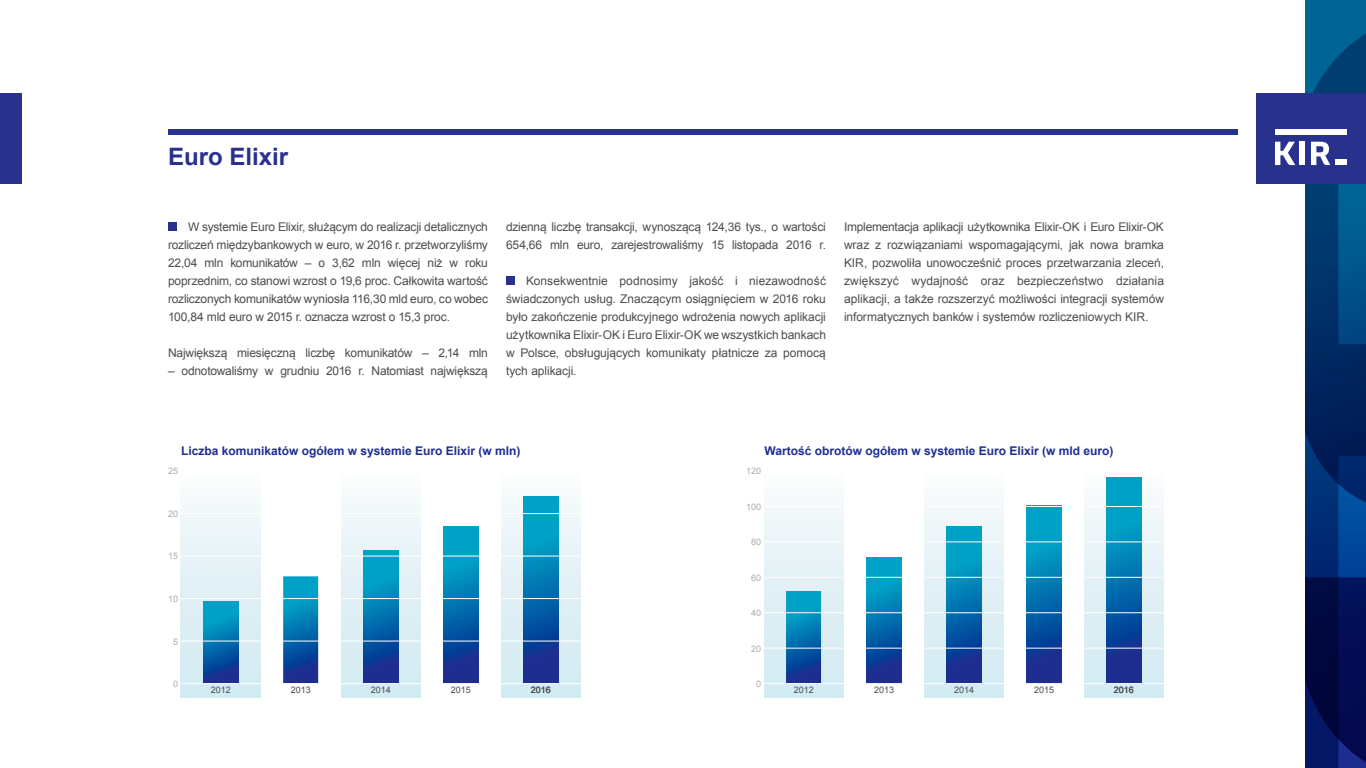
<style>
.page{position:relative;width:1366px;height:768px;background:#fff}
.page>*{position:absolute;margin:0;border:0;box-sizing:border-box;transform-origin:0 0}
.t1{font:700 24px "Arial";color:#28328c}
.t2{font:12px/18px "Arial";letter-spacing:-.015em;color:#4d4d4d;text-align:justify}
.t3{font:700 12px "Arial";color:#1e2e90}
.t4{font:9px "Arial";color:#4d4d4d}
.t5{font:9px "Arial";color:#acacac}
</style>
<div class="page">
<svg style="left:1305px;top:6px;width:61px;height:762px;background:#002e6b"></svg>
<div style="left:181px;top:471px;width:400px;height:226px;background:linear-gradient(to bottom,#f9fbfc,#cfe9f1)"></div>
<div style="left:421px;top:468px;width:80px;height:232px;background:#fff"></div>
<div style="left:261px;top:468px;width:80px;height:232px;background:#fff"></div>
<svg style="left:203px;top:601px;width:35px;height:82px;background:#056fae"></svg>
<svg style="left:283px;top:576px;width:35px;height:107px;background:#0870ae"></svg>
<svg style="left:363px;top:551px;width:35px;height:132px;background:#076ead"></svg>
<svg style="left:443px;top:527px;width:35px;height:156px;background:#066ead"></svg>
<svg style="left:523px;top:496px;width:35px;height:187px;background:#066ead"></svg>
<hr style="left:181px;top:683px;width:400px;height:1px;background:#fff">
<hr style="left:181px;top:641px;width:400px;height:1px;background:#fff">
<hr style="left:181px;top:598px;width:400px;height:1px;background:#fff">
<hr style="left:181px;top:513px;width:400px;height:1px;background:#fff">
<hr style="left:181px;top:556px;width:400px;height:1px;background:#fff">
<hr style="left:181px;top:471px;width:400px;height:1px;background:#fff">
<div style="left:764px;top:471px;width:400px;height:226px;background:linear-gradient(to bottom,#f8fbfc,#d0eaf1)"></div>
<div style="left:1004px;top:468px;width:80px;height:232px;background:#fff"></div>
<div style="left:844px;top:468px;width:80px;height:232px;background:#fff"></div>
<svg style="left:786px;top:591px;width:35px;height:92px;background:#066fae"></svg>
<svg style="left:866px;top:558px;width:35px;height:125px;background:#066eae"></svg>
<svg style="left:946px;top:527px;width:35px;height:156px;background:#076eae"></svg>
<svg style="left:1027px;top:505px;width:35px;height:178px;background:#076ead"></svg>
<svg style="left:1106px;top:478px;width:35px;height:205px;background:#076ead"></svg>
<hr style="left:764px;top:683px;width:400px;height:1px;background:#fff">
<hr style="left:764px;top:648px;width:400px;height:1px;background:#fff">
<hr style="left:764px;top:612px;width:400px;height:1px;background:#fff">
<hr style="left:764px;top:506px;width:400px;height:1px;background:#fff">
<hr style="left:764px;top:542px;width:400px;height:1px;background:#fff">
<hr style="left:764px;top:577px;width:400px;height:1px;background:#fff">
<hr style="left:764px;top:471px;width:400px;height:1px;background:#fff">
<div style="left:1256px;top:93px;width:110px;height:91px;background:#28328c"></div>
<div style="left:1275px;top:129px;width:72px;height:6px;background:#fff"></div>
<div style="left:1336px;top:160px;width:11px;height:5px;background:#fff"></div>
<div style="left:1299px;top:142px;width:6px;height:23px;background:#fff"></div>
<svg style="left:1311px;top:142px;width:19px;height:23px"></svg>
<svg style="left:1275px;top:142px;width:20px;height:23px"></svg>
<div style="left:0;top:93px;width:22px;height:91px;background:#28328c"></div>
<div style="left:168px;top:129px;width:1070px;height:6px;background:#28328c"></div>
<div style="left:168px;top:222px;width:9px;height:9px;background:#28328c"></div>
<div style="left:506px;top:276px;width:9px;height:9px;background:#28328c"></div>
<h1 class="t1" style="left:168px;top:141px;width:122px">Euro Elixir</h1>
<p class="t2" style="left:168px;top:218px;width:322px;text-indent:20px">W systemie Euro Elixir, służącym do realizacji detalicznych rozliczeń międzybankowych w euro, w 2016 r. przetworzyliśmy 22,04 mln komunikatów – o 3,62 mln więcej niż w roku poprzednim, co stanowi wzrost o 19,6 proc. Całkowita wartość rozliczonych komunikatów wyniosła 116,30 mld euro, co wobec 100,84 mld euro w 2015 r. oznacza wzrost o 15,3 proc.</p>
<p class="t2" style="left:168px;top:344px;width:321px">Największą miesięczną liczbę komunikatów – 2,14 mln</p>
<p class="t2" style="left:168px;top:362px;width:321px">– odnotowaliśmy w grudniu 2016 r. Natomiast największą</p>
<p class="t2" style="left:506px;top:218px;width:322px">dzienną liczbę transakcji, wynoszącą 124,36 tys., o wartości<br>654,66 mln euro, zarejestrowaliśmy 15 listopada 2016 r.</p>
<p class="t2" style="left:506px;top:272px;width:322px;text-indent:20px">Konsekwentnie podnosimy jakość i niezawodność świadczonych usług. Znaczącym osiągnięciem w 2016 roku było zakończenie produkcyjnego wdrożenia nowych aplikacji użytkownika Elixir-OK i Euro Elixir-OK we wszystkich bankach w Polsce, obsługujących komunikaty płatnicze za pomocą tych aplikacji.</p>
<p class="t2" style="left:844px;top:218px;width:322px">Implementacja aplikacji użytkownika Elixir-OK i Euro Elixir-OK wraz z rozwiązaniami wspomagającymi, jak nowa bramka KIR, pozwoliła unowocześnić proces przetwarzania zleceń, zwiększyć wydajność oraz bezpieczeństwo działania aplikacji, a także rozszerzyć możliwości integracji systemów informatycznych banków i systemów rozliczeniowych KIR.</p>
<p class="t3" style="left:181px;top:443px;width:341px">Liczba komunikatów ogółem w systemie Euro Elixir (w mln)</p>
<p class="t5" style="left:168px;top:465px;width:12px">25</p>
<p class="t5" style="left:168px;top:508px;width:12px">20</p>
<p class="t5" style="left:168px;top:550px;width:12px">15</p>
<p class="t5" style="left:168px;top:593px;width:12px">10</p>
<p class="t5" style="left:173px;top:635px;width:7px">5</p>
<p class="t5" style="left:173px;top:678px;width:7px">0</p>
<p class="t4" style="left:211px;top:684px;width:22px">2012</p>
<p class="t4" style="left:291px;top:684px;width:22px">2013</p>
<p class="t4" style="left:371px;top:684px;width:22px">2014</p>
<p class="t4" style="left:451px;top:684px;width:22px">2015</p>
<p class="t4" style="left:531px;top:684px;width:22px">2016</p>
<p class="t3" style="left:764px;top:443px;width:350px">Wartość obrotów ogółem w systemie Euro Elixir (w mld euro)</p>
<p class="t5" style="left:746px;top:465px;width:17px">120</p>
<p class="t5" style="left:746px;top:501px;width:17px">100</p>
<p class="t5" style="left:751px;top:536px;width:12px">80</p>
<p class="t5" style="left:751px;top:572px;width:12px">60</p>
<p class="t5" style="left:751px;top:607px;width:12px">40</p>
<p class="t5" style="left:751px;top:643px;width:12px">20</p>
<p class="t5" style="left:756px;top:678px;width:7px">0</p>
<p class="t4" style="left:794px;top:684px;width:22px">2012</p>
<p class="t4" style="left:874px;top:684px;width:22px">2013</p>
<p class="t4" style="left:954px;top:684px;width:22px">2014</p>
<p class="t4" style="left:1034px;top:684px;width:22px">2015</p>
<p class="t4" style="left:1114px;top:684px;width:22px">2016</p>
</div>
